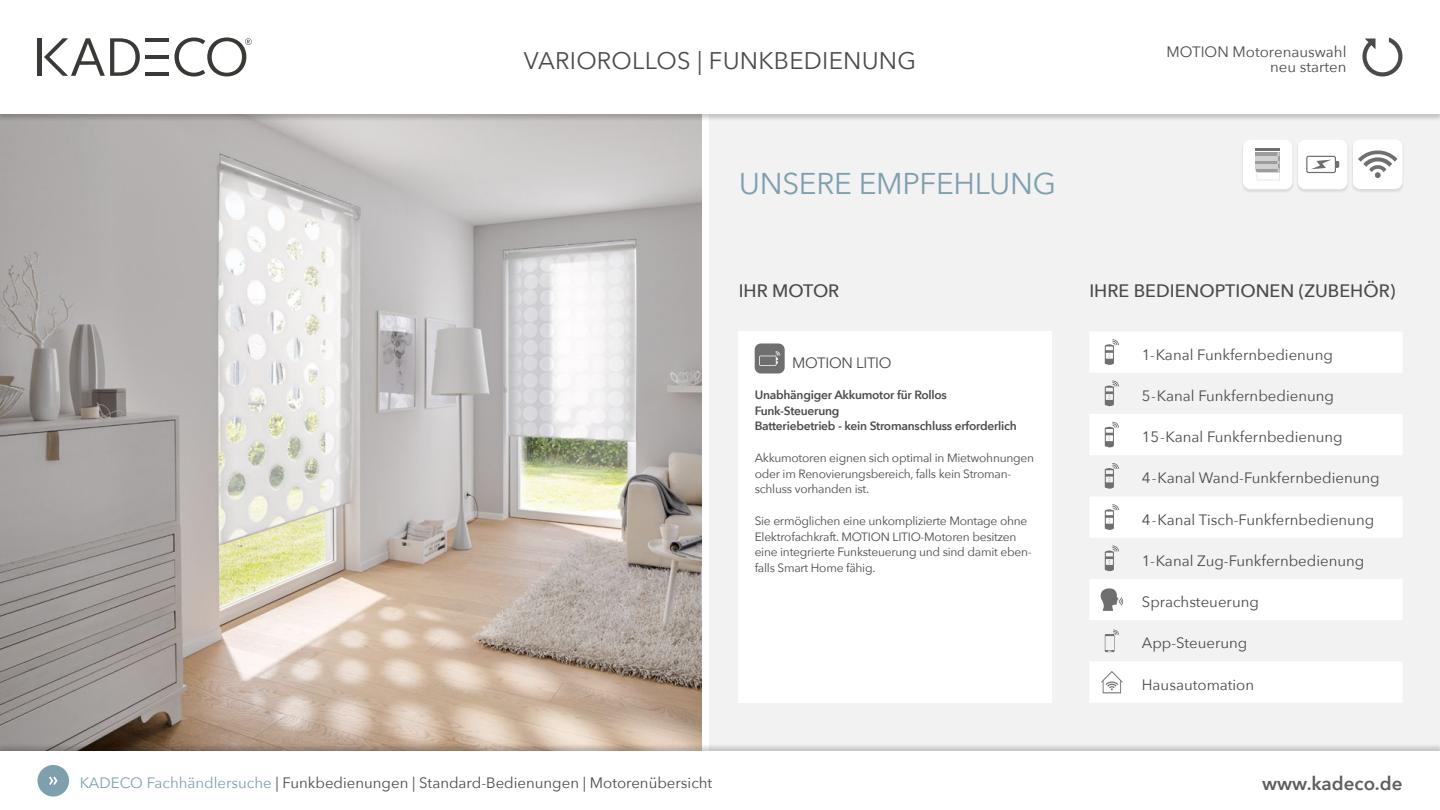
<style>
.page{position:relative;width:1440px;height:810px;background:#fff}
.page>*{position:absolute;margin:0;border:0;box-sizing:border-box;transform-origin:0 0}
.t1{font:30px "Avenir Next";letter-spacing:-.01em;color:#7ea0ae}
.t2{font:24px "Avenir Next";letter-spacing:.01em;color:#4a4a49}
.t3{font:600 18.75px "Avenir Next";color:#4a4a49}
.t4{font:800 18.75px "Futura Std";color:#4a4a49}
.t5{font:500 18px "Avenir Next";color:#4a4a49}
.t6{font:15px/15px "Avenir Next";color:#4a4a49;text-align:right}
.t7{font:15px "Avenir Next";letter-spacing:-.02em;color:#4a4a49}
.t8{font:12px/15.8px "Avenir Next";letter-spacing:-.02em;color:#4a4a49}
.t9{font:600 12px/15.8px "Avenir Next";letter-spacing:-.02em;color:#4a4a49}
.s1{color:#7ea0ae}
</style>
<div class="page">
<img style="left:1px;top:122px;width:700px;height:622px">
<div style="left:710px;top:16px;width:730px;height:766px;background:#f2f2f2"></div>
<div style="left:739px;top:332px;width:313px;height:371px;background:#fff"></div>
<div style="left:0;top:0;width:1440px;height:122px;background:#000;opacity:.1"></div>
<div style="left:0;top:0;width:1440px;height:114px;background:#fff"></div>
<div style="left:0;top:744px;width:1440px;height:66px;background:#000;opacity:.1"></div>
<div style="left:0;top:752px;width:1440px;height:58px;background:#fff"></div>
<div style="left:1351px;top:140px;width:53px;height:53px;background:#000;opacity:.1"></div>
<div style="left:1353px;top:140px;width:50px;height:49px;background:#fff;border-radius:7px"></div>
<svg style="left:1358px;top:150px;width:40px;height:28px"></svg>
<div style="left:1296px;top:140px;width:53px;height:53px;background:#000;opacity:.1"></div>
<div style="left:1298px;top:140px;width:49px;height:49px;background:#fff;border-radius:8px"></div>
<svg style="left:1306px;top:156px;width:33px;height:17px"></svg>
<div style="left:1241px;top:140px;width:53px;height:53px;background:#000;opacity:.1"></div>
<div style="left:1243px;top:140px;width:49px;height:49px;background:#fff;border-radius:7px"></div>
<hr style="left:1256px;top:149px;width:24px;height:2px;background:#706f6f">
<svg style="left:1256px;top:152px;width:24px;height:28px"></svg>
<hr style="left:1256px;top:164px;width:22px;height:4px;background:#d0d0d0">
<svg style="left:1090px;top:332px;width:312px;height:370px;fill:#fff"></svg>
<svg style="left:1105px;top:339px;width:14px;height:26px"></svg>
<svg style="left:1105px;top:381px;width:14px;height:25px"></svg>
<svg style="left:1105px;top:422px;width:14px;height:25px"></svg>
<svg style="left:1105px;top:463px;width:14px;height:26px"></svg>
<svg style="left:1105px;top:504px;width:14px;height:26px"></svg>
<svg style="left:1105px;top:546px;width:14px;height:25px"></svg>
<svg style="left:1101px;top:589px;width:22px;height:22px"></svg>
<svg style="left:1105px;top:630px;width:14px;height:22px"></svg>
<svg style="left:1101px;top:671px;width:22px;height:22px"></svg>
<div style="left:755px;top:344px;width:30px;height:30px;background:#706f6f;border-radius:6px"></div>
<svg style="left:759px;top:351px;width:21px;height:15px"></svg>
<svg style="left:1362px;top:38px;width:40px;height:38px"></svg>
<hr style="left:145px;top:72px;width:24px;height:4px;background:#3b3936">
<hr style="left:145px;top:38px;width:24px;height:4px;background:#3b3936">
<hr style="left:145px;top:55px;width:24px;height:4px;background:#3b3936">
<svg style="left:44px;top:38px;width:96px;height:38px"></svg>
<svg style="left:174px;top:38px;width:78px;height:38px"></svg>
<hr style="left:38px;top:38px;width:4px;height:38px;background:#3b3936">
<div style="left:37px;top:765px;width:32px;height:32px;background:#7ea0ae;border-radius:50%"></div>
<svg style="left:49px;top:777px;width:9px;height:8px"></svg>
<h2 class="t2" style="left:524px;top:40px;width:394px">VARIOROLLOS | FUNKBEDIENUNG</h2>
<h1 class="t1" style="left:739px;top:158px;width:319px">UNSERE EMPFEHLUNG</h1>
<p class="t6" style="left:1167px;top:44px;width:181px">MOTION Motorenauswahl neu starten</p>
<p class="t5" style="left:739px;top:275px;width:102px">IHR MOTOR</p>
<p class="t5" style="left:1089px;top:275px;width:308px">IHRE BEDIENOPTIONEN (ZUBEHÖR)</p>
<p class="t7" style="left:792px;top:350px;width:101px">MOTION LITIO</p>
<p class="t9" style="left:755px;top:387px;width:264px">Unabhängiger Akkumotor für Rollos<br>Funk-Steuerung<br>Batteriebetrieb - kein Stromanschluss erforderlich</p>
<p class="t8" style="left:755px;top:449px;width:281px">Akkumotoren eignen sich optimal in Mietwohnungen oder im Renovierungsbereich, falls kein Stroman&shy;schluss vorhanden ist.</p>
<p class="t8" style="left:755px;top:512px;width:279px">Sie ermöglichen eine unkomplizierte Montage ohne Elektrofachkraft. MOTION LITIO-Motoren besitzen eine integrierte Funksteuerung und sind damit eben&shy;falls Smart Home fähig.</p>
<p class="t6" style="left:1142px;top:346px;width:193px">1-Kanal Funkfernbedienung</p>
<p class="t6" style="left:1142px;top:388px;width:194px">5-Kanal Funkfernbedienung</p>
<p class="t6" style="left:1142px;top:429px;width:202px">15-Kanal Funkfernbedienung</p>
<p class="t6" style="left:1142px;top:470px;width:239px">4-Kanal Wand-Funkfernbedienung</p>
<p class="t6" style="left:1142px;top:511px;width:234px">4-Kanal Tisch-Funkfernbedienung</p>
<p class="t6" style="left:1142px;top:553px;width:224px">1-Kanal Zug-Funkfernbedienung</p>
<p class="t6" style="left:1142px;top:594px;width:119px">Sprachsteuerung</p>
<p class="t6" style="left:1142px;top:635px;width:107px">App-Steuerung</p>
<p class="t6" style="left:1142px;top:676px;width:114px">Hausautomation</p>
<p class="t4" style="left:1270px;top:770px;width:124px">www.kadeco d</p>
<p class="t6" style="left:80px;top:775px;width:634px"><span class="s1">KADECO Fachhändlersuche</span> | Funkbedienungen | Standard-Bedienungen | Motorenübersicht</p>
<p class="t3" style="left:1262px;top:768px;width:142px">www.kadeco.de</p>
</div>
